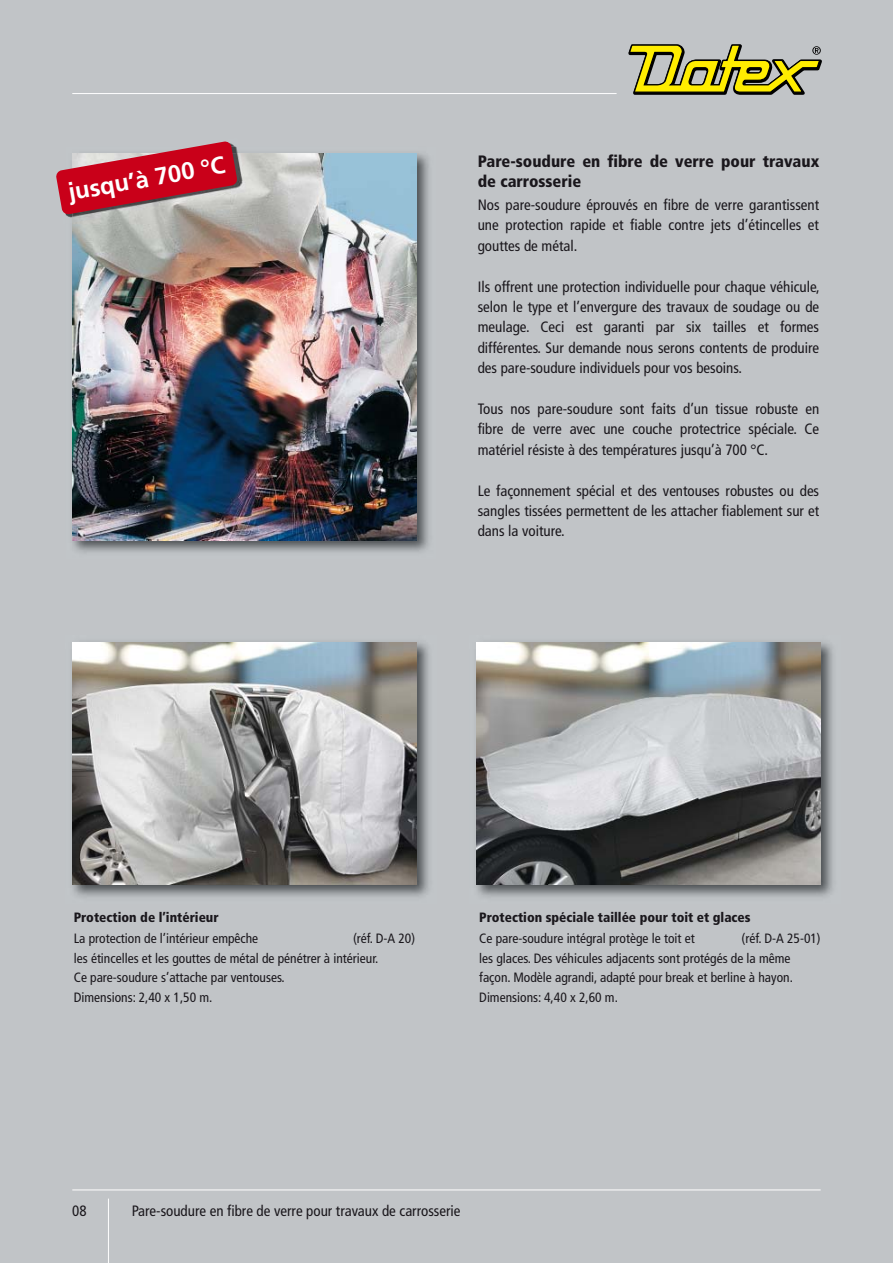
<style>
.page{position:relative;width:893px;height:1263px;background:#c1c4c7}
.page>*{position:absolute;margin:0;border:0;box-sizing:border-box;transform-origin:0 0}
.t1{font:700 24px "Frutiger";color:#fff}
.t2{font:900 condensed 16.5px/20.4px "Frutiger";color:#1a171c}
.t3{font:condensed 15px/20.4px "Frutiger";color:#1a171c;text-align:justify}
.t4{font:condensed 13.5px/19.5px "Frutiger";color:#1a171c}
.t5{font:900 condensed 13.5px "Frutiger";color:#1a171c}
</style>
<div class="page">
<hr style="left:72px;top:1190px;width:749px;height:1px;background:#fff">
<hr style="left:108px;top:1198px;width:1px;height:65px;background:#fff">
<hr style="left:72px;top:93px;width:545px;height:1px;background:#fff">
<svg style="left:628px;top:44px;width:194px;height:51px"></svg>
<img style="left:72px;top:153px;width:357px;height:400px">
<img style="left:72px;top:153px;width:345px;height:387px">
<img style="left:66px;top:215px;width:6px;height:3px">
<img style="left:72px;top:153px;width:175px;height:70px">
<svg style="left:56px;top:141px;width:181px;height:74px"></svg>
<img style="left:476px;top:642px;width:357px;height:255px">
<img style="left:476px;top:642px;width:345px;height:242px">
<img style="left:72px;top:642px;width:357px;height:255px">
<img style="left:72px;top:642px;width:345px;height:242px">
<h1 class="t1" style="left:67px;top:183px;width:160px;rotate:-10deg">jusqu’à 700 °C</h1>
<p class="t2" style="left:478px;top:152px;width:343px">Pare-soudure en fibre de verre pour travaux de carrosserie</p>
<p class="t3" style="left:478px;top:196px;width:343px">Nos pare-soudure éprouvés en fibre de verre garantissent une protection rapide et fiable contre jets d’étincelles et gouttes de métal.</p>
<p class="t3" style="left:478px;top:277px;width:343px">Ils offrent une protection individuelle pour chaque véhicule, selon le type et l’envergure des travaux de soudage ou de meulage. Ceci est garanti par six tailles et formes différentes. Sur demande nous serons contents de produire des pare-soudure individuels pour vos besoins.</p>
<p class="t3" style="left:478px;top:400px;width:343px">Tous nos pare-soudure sont faits d’un tissue robuste en fibre de verre avec une couche protectrice spéciale. Ce matériel résiste à des températures jusqu’à 700 °C.</p>
<p class="t3" style="left:478px;top:481px;width:343px">Le façonnement spécial et des ventouses robustes ou des sangles tissées permettent de les attacher fiablement sur et dans la voiture.</p>
<p class="t5" style="left:74px;top:911px;width:146px">Protection de l’intérieur</p>
<p class="t4" style="left:74px;top:930px;width:186px">La protection de l’intérieur empêche</p>
<p class="t4" style="left:74px;top:930px;width:343px;text-indent:279px">(réf. D-A 20) les étincelles et les gouttes de métal de pénétrer à intérieur.<br>Ce pare-soudure s’attache par ventouses.<br>Dimensions: 2,40 x 1,50 m.</p>
<p class="t5" style="left:479px;top:911px;width:273px">Protection spéciale taillée pour toit et glaces</p>
<p class="t4" style="left:479px;top:930px;width:217px">Ce pare-soudure intégral protège le toit et</p>
<p class="t4" style="left:479px;top:930px;width:343px;text-indent:262px">(réf. D-A 25-01) les glaces. Des véhicules adjacents sont protégés de la même façon. Modèle agrandi, adapté pour break et berline à hayon.<br>Dimensions: 4,40 x 2,60 m.</p>
<p class="t3" style="left:72px;top:1202px;width:16px">08</p>
<p class="t3" style="left:132px;top:1202px;width:330px">Pare-soudure en fibre de verre pour travaux de carrosserie</p>
</div>
